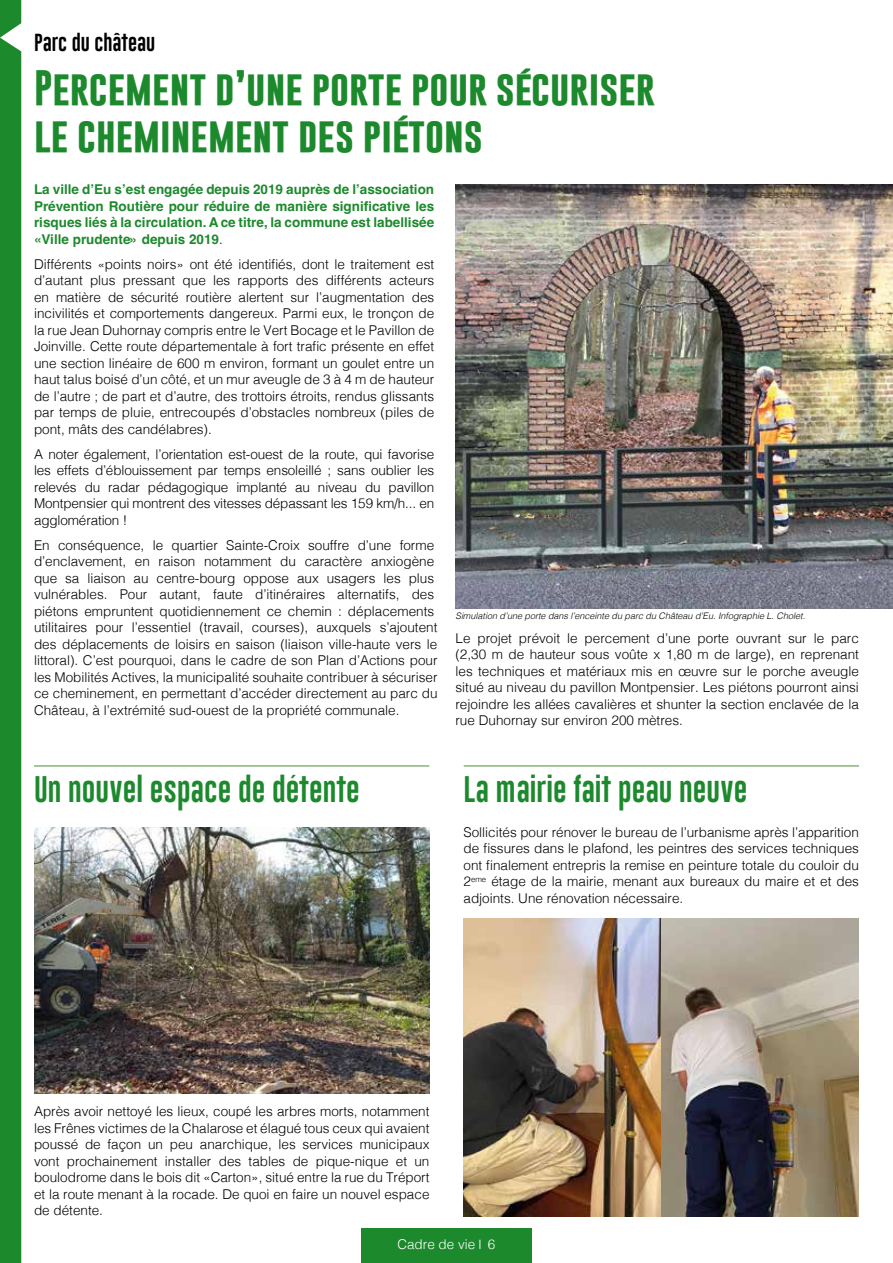
<style>
.page{position:relative;width:893px;height:1263px;background:#fff}
.page>*{position:absolute;margin:0;border:0;box-sizing:border-box;transform-origin:0 0}
.t1{font:700 36px/46.5px "Gobold";color:#1d892d}
.t2{font:27px "Gobold Lowplus";color:#1d892d}
.t3{font:18px "Gobold Lowplus";color:#000}
.t4{font:300 13.5px/16.5px "Helvetica";color:#000;text-align:justify}
.t5{font:700 13.5px/16.5px "Helvetica";color:#1d892d;text-align:justify}
.t6{font:300 13.5px "Helvetica";color:#fff}
.t7{font:italic 300 9px "Helvetica";color:#000}
.s1{font-weight:300;color:#000}
</style>
<div class="page">
<img style="left:455px;top:184px;width:438px;height:424px">
<div style="left:361px;top:1229px;width:170px;height:34px;background:#1d892d"></div>
<div style="left:0;top:0;width:21px;height:1263px;background:#1d892d"></div>
<img style="left:34px;top:827px;width:395px;height:266px">
<img style="left:463px;top:919px;width:396px;height:297px">
<hr style="left:34px;top:765px;width:395px;height:2px;background:#88b377">
<hr style="left:464px;top:765px;width:395px;height:2px;background:#88b377">
<h3 class="t3" style="left:34px;top:31px;width:123px">Parc du château</h3>
<h1 class="t1" style="left:34px;top:65px;width:623px">Percement d’une porte pour sécuriser le cheminement des piétons</h1>
<p class="t5" style="left:34px;top:183px;width:402px">La ville d’Eu s’est engagée depuis 2019 auprès de l’association Prévention Routière pour réduire de manière significative les risques liés à la circulation. A ce titre, la commune est labellisée «Ville prudente» depuis 2019<span class="s1">.</span></p>
<p class="t4" style="left:34px;top:255px;width:402px">Différents «points noirs» ont été identifiés, dont le traitement est d’autant plus pressant que les rapports des différents acteurs en matière de sécurité routière alertent sur l’augmentation des incivilités et comportements dangereux. Parmi eux, le tronçon de la rue Jean Duhornay compris entre le Vert Bocage et le Pavillon de Joinville. Cette route départementale à fort trafic présente en effet une section linéaire de 600 m environ, formant un goulet entre un haut talus boisé d’un côté, et un mur aveugle de 3 à 4 m de hauteur de l’autre ; de part et d’autre, des trottoirs étroits, rendus glissants par temps de pluie, entrecoupés d’obstacles nombreux (piles de pont, mâts des candélabres).</p>
<p class="t4" style="left:34px;top:445px;width:402px">A noter également, l’orientation est-ouest de la route, qui favorise les effets d’éblouissement par temps ensoleillé ; sans oublier les relevés du radar pédagogique implanté au niveau du pavillon Montpensier qui montrent des vitesses dépassant les 159 km/h... en agglomération !</p>
<p class="t4" style="left:34px;top:536px;width:405px;text-align:left">En conséquence, le quartier Sainte-Croix souffre d’une forme d’enclavement, en raison notamment du caractère anxiogène que sa liaison au centre-bourg oppose aux usagers les plus vulnérables. Pour autant, faute d’itinéraires alternatifs, des piétons empruntent quotidiennement ce chemin : déplacements utilitaires pour l’essentiel (travail, courses), auxquels s’ajoutent des déplacements de loisirs en saison (liaison ville-haute vers le littoral). C’est pourquoi, dans le cadre de son Plan d’Actions pour les Mobilités Actives, la municipalité souhaite contribuer à sécuriser ce cheminement, en permettant d’accéder directement au parc du Château, à l’extrémité sud-ouest de la propriété communale.</p>
<p class="t7" style="left:455px;top:608px;width:351px">Simulation d’une porte dans l’enceinte du parc du Château d’Eu. Infographie L. Cholet.</p>
<p class="t4" style="left:455px;top:629px;width:405px">Le projet prévoit le percement d’une porte ouvrant sur le parc (2,30 m de hauteur sous voûte x 1,80 m de large), en reprenant les techniques et matériaux mis en œuvre sur le porche aveugle situé au niveau du pavillon Montpensier. Les piétons pourront ainsi rejoindre les allées cavalières et shunter la section enclavée de la rue Duhornay sur environ 200 mètres.</p>
<h2 class="t2" style="left:34px;top:772px;width:327px">Un nouvel espace de détente</h2>
<h2 class="t2" style="left:463px;top:772px;width:286px">La mairie fait peau neuve</h2>
<p class="t4" style="left:463px;top:823px;width:397px">Sollicités pour rénover le bureau de l’urbanisme après l’apparition de fissures dans le plafond, les peintres des services techniques ont finalement entrepris la remise en peinture totale du couloir du 2<sup>eme</sup> étage de la mairie, menant aux bureaux du maire et et des adjoints. Une rénovation nécessaire.</p>
<p class="t4" style="left:34px;top:1102px;width:397px">Après avoir nettoyé les lieux, coupé les arbres morts, notamment les Frênes victimes de la Chalarose et élagué tous ceux qui avaient poussé de façon un peu anarchique, les services municipaux vont prochainement installer des tables de pique-nique et un boulodrome dans le bois dit «Carton», situé entre la rue du Tréport et la route menant à la rocade. De quoi en faire un nouvel espace de détente.</p>
<p class="t6" style="left:397px;top:1232px;width:99px">Cadre de vie 6</p>
</div>
